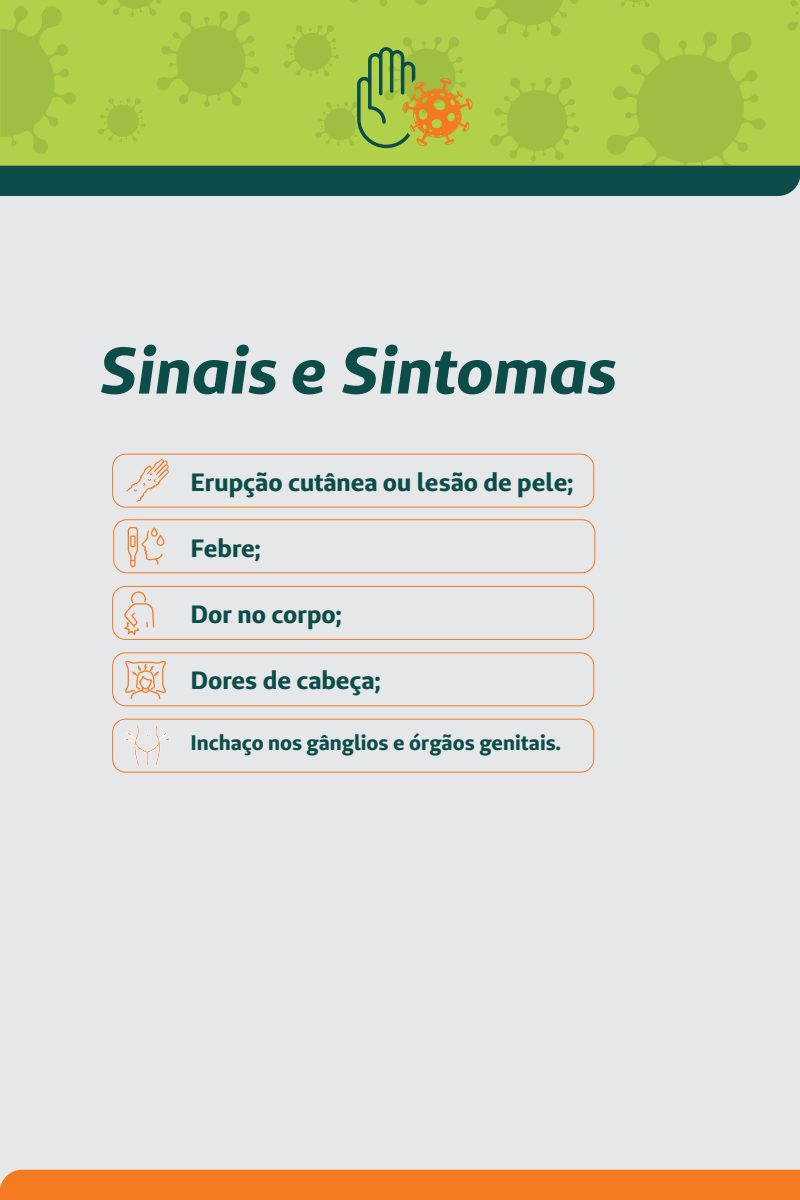
<style>
.page{position:relative;width:800px;height:1200px;background:#fff}
.page>*{position:absolute;margin:0;border:0;box-sizing:border-box;transform-origin:0 0}
.t1{font:italic 700 65.2px "Unimed Sans";color:#0c4d4a}
.t2{font:700 25px "Unimed Sans";color:#0c4d4a}
.t3{font:700 21px "Unimed Sans";color:#0c4d4a}
</style>
<div class="page">
<div style="left:0;top:175px;width:800px;height:1025px;background:#e6e7e9"></div>
<div style="left:0;top:1170px;width:800px;height:30px;background:#f47a21"></div>
<svg style="left:0;top:0;width:800px;height:196px;background:#92b647"></svg>
<svg style="left:126px;top:459px;width:43px;height:44px"></svg>
<svg style="left:127px;top:527px;width:38px;height:41px"></svg>
<svg style="left:124px;top:660px;width:46px;height:106px"></svg>
<svg style="left:124px;top:591px;width:31px;height:44px"></svg>
<div style="left:112px;top:454px;width:482px;height:53px;border:1px solid #f47a21;border-radius:13px"></div>
<div style="left:113px;top:519px;width:482px;height:54px;border:1px solid #f47a21;border-radius:13px"></div>
<div style="left:112px;top:586px;width:482px;height:54px;border:1px solid #f47a21;border-radius:13px"></div>
<div style="left:112px;top:652px;width:482px;height:54px;border:1px solid #f47a21;border-radius:13px"></div>
<div style="left:112px;top:719px;width:482px;height:54px;border:1px solid #f47a21;border-radius:13px"></div>
<h1 class="t1" style="left:99px;top:328px;width:520px">Sinais e Sintomas</h1>
<p class="t2" style="left:191px;top:466px;width:384px">Erupção cutânea ou lesão de pele;</p>
<p class="t2" style="left:191px;top:532px;width:71px">Febre;</p>
<p class="t2" style="left:191px;top:598px;width:153px">Dor no corpo;</p>
<p class="t2" style="left:191px;top:664px;width:191px">Dores de cabeça;</p>
<p class="t3" style="left:191px;top:729px;width:372px">Inchaço nos gânglios e órgãos genitais.</p>
</div>
